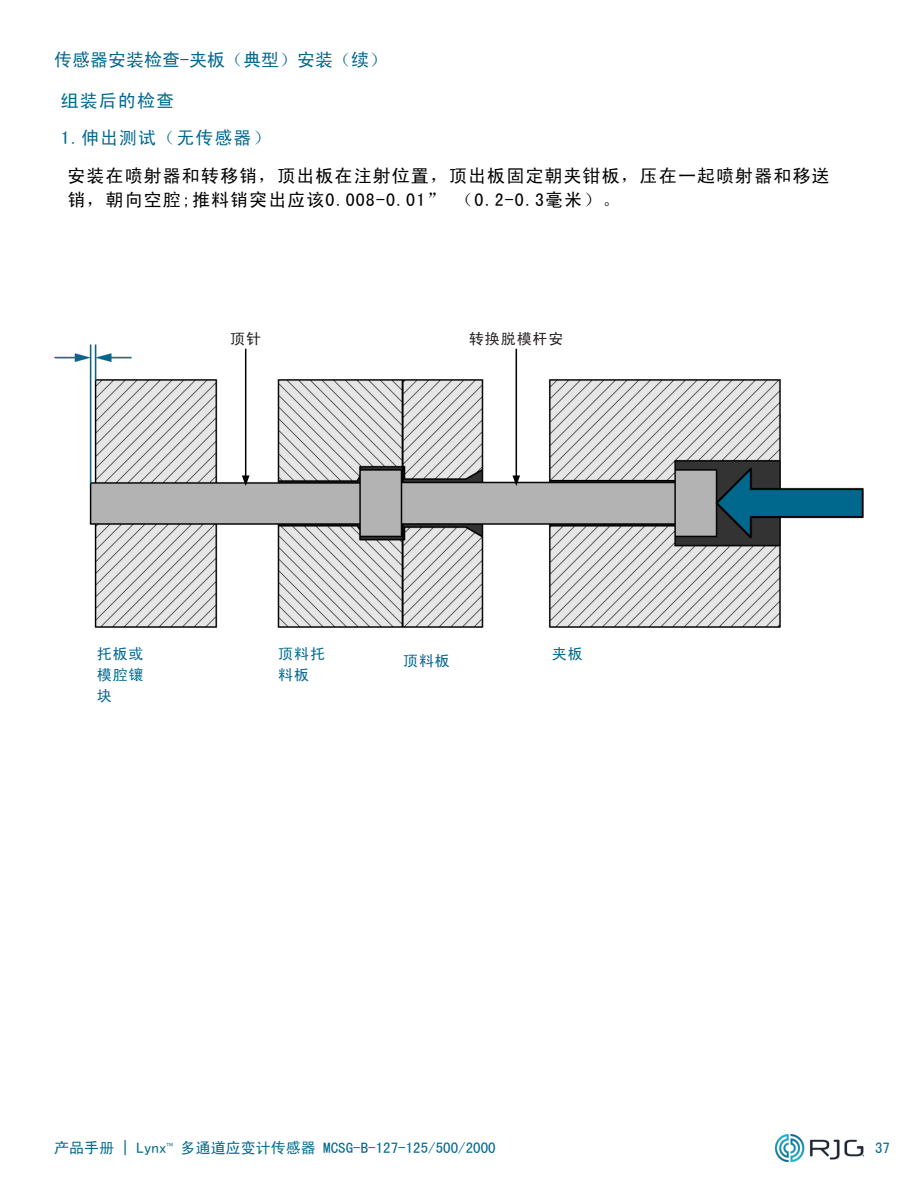
<style>
.page{position:relative;width:918px;height:1188px;background:#fff}
.page>*{position:absolute;margin:0;border:0;box-sizing:border-box;transform-origin:0 0}
.t1{font:18px/24px "Sim Hei";letter-spacing:.06em;color:#000}
.t2{font:18px "Sim Hei";color:#00688f}
.t3{font:18px "Sim Hei";letter-spacing:.06em;color:#00688f}
.t4{font:15px/21px "Sim Hei";color:#00688f}
.t5{font:15px "Sim Hei";letter-spacing:.06em;color:#231f20}
.s1{font-family:"Proxima Nova"}
</style>
<div class="page">
<img style="left:776px;top:1134px;width:88px;height:27px">
<img style="left:54px;top:344px;width:810px;height:284px">
<hr style="left:245px;top:349px;width:1px;height:129px;background:#000">
<svg style="left:242px;top:475px;width:8px;height:11px"></svg>
<hr style="left:516px;top:349px;width:1px;height:129px;background:#000">
<svg style="left:512px;top:475px;width:8px;height:11px"></svg>
<p class="t2" style="left:54px;top:51px;width:334px">传感器安装检查-夹板（典型）安装（续）</p>
<p class="t3" style="left:61px;top:91px;width:115px">组装后的检查</p>
<p class="t3" style="left:61px;top:129px;width:211px">1. 伸出测试（无传感器）</p>
<p class="t1" style="left:68px;top:163px;width:764px">安装在喷射器和转移销，顶出板在注射位置，顶出板固定朝夹钳板，压在一起喷射器和移送销，朝向空腔;推料销突出应该0.008-0.01” （0.2-0.3毫米）。</p>
<p class="t5" style="left:230px;top:331px;width:32px">顶针</p>
<p class="t5" style="left:469px;top:331px;width:96px">转换脱模杆安</p>
<p class="t4" style="left:97px;top:643px;width:48px">托板或</p>
<p class="t4" style="left:97px;top:664px;width:48px">模腔镶块</p>
<p class="t4" style="left:278px;top:643px;width:48px">顶料托料板</p>
<p class="t4" style="left:403px;top:651px;width:48px">顶料板</p>
<p class="t4" style="left:552px;top:644px;width:32px">夹板</p>
<p class="t4" style="left:54px;top:1137px;width:443px">产品手册 | Lynx<span class="s1">™</span> 多通道应变计传感器 MCSG‑B‑127‑125/500/2000</p>
<p class="t4" style="left:875px;top:1137px;width:16px">37</p>
</div>
